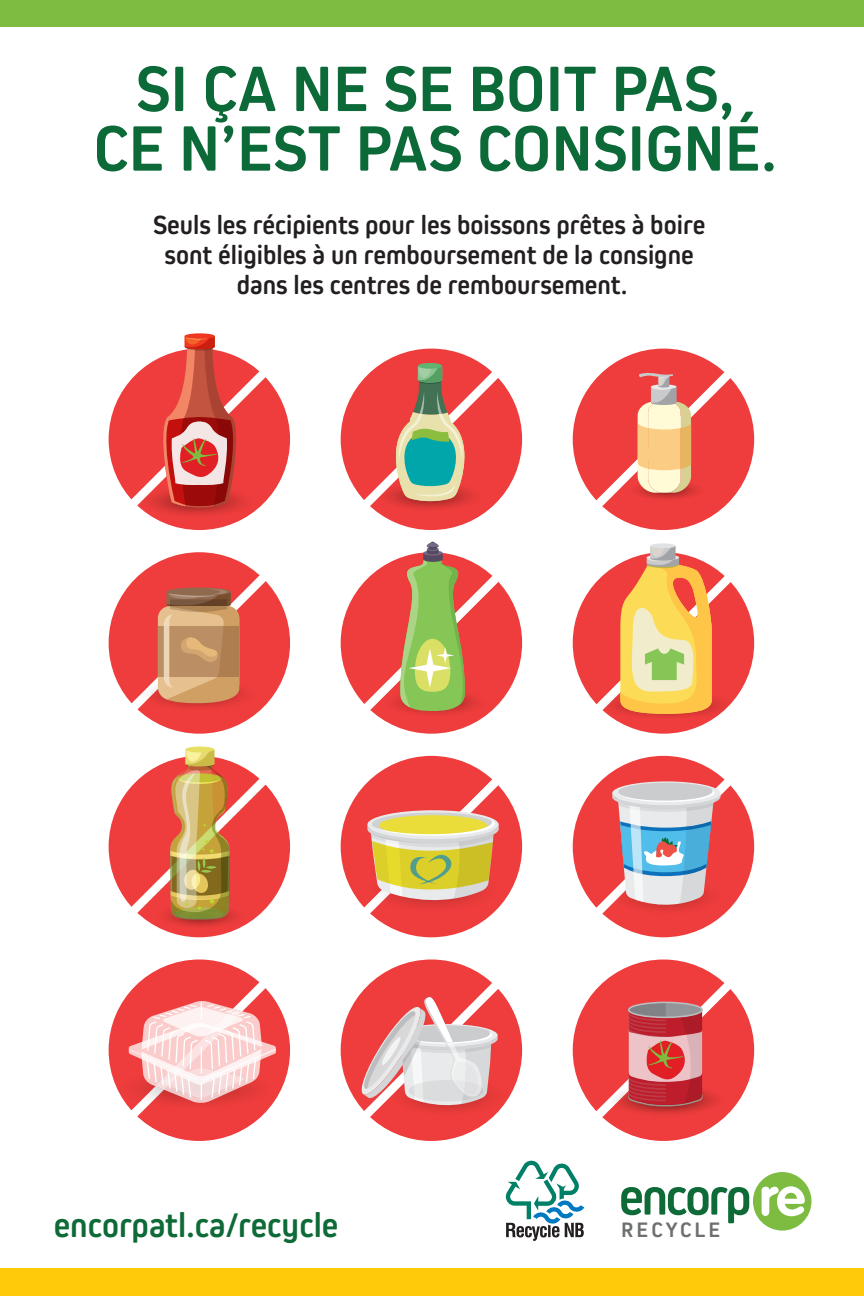
<style>
.page{position:relative;width:864px;height:1296px;background:#fff}
.page>*{position:absolute;margin:0;border:0;box-sizing:border-box;transform-origin:0 0}
.t1{font:700 66.75px/59.6px "Kiro";color:#0c6938;text-align:center}
.t2{font:700 35.7px "Kiro";color:#0e6a37}
.t3{font:700 27.38px/29.8px "Kiro";color:#231f20;text-align:center}
.t4{font:700 21.75px "Kiro";letter-spacing:.14em;color:#6d6f70}
</style>
<div class="page">
<div style="left:0;top:0;width:864px;height:27px;background:#7dbc41"></div>
<div style="left:0;top:1269px;width:864px;height:27px;background:#feca0a"></div>
<svg style="left:185px;top:333px;width:30px;height:6px"></svg>
<svg style="left:576px;top:757px;width:177px;height:177px"></svg>
<svg style="left:344px;top:961px;width:176px;height:176px"></svg>
<svg style="left:344px;top:757px;width:176px;height:177px"></svg>
<svg style="left:576px;top:961px;width:177px;height:176px"></svg>
<svg style="left:113px;top:334px;width:176px;height:190px"></svg>
<svg style="left:113px;top:552px;width:176px;height:176px"></svg>
<svg style="left:344px;top:542px;width:176px;height:188px"></svg>
<div style="left:650px;top:543px;width:26px;height:5px;background:#e1e2e4;border-radius:50%"></div>
<svg style="left:576px;top:546px;width:177px;height:184px"></svg>
<div style="left:185px;top:747px;width:29px;height:5px;background:#e7de64;border-radius:50%"></div>
<svg style="left:113px;top:750px;width:176px;height:181px"></svg>
<svg style="left:576px;top:350px;width:177px;height:176px"></svg>
<svg style="left:344px;top:350px;width:176px;height:176px"></svg>
<svg style="left:113px;top:959px;width:176px;height:176px"></svg>
<div style="left:753px;top:1172px;width:59px;height:59px;background:#7dbc41;border-radius:50%"></div>
<svg style="left:621px;top:1187px;width:128px;height:36px"></svg>
<svg style="left:762px;top:1186px;width:43px;height:30px"></svg>
<svg style="left:506px;top:1160px;width:78px;height:81px"></svg>
<h1 class="t1" style="left:94px;top:58px;width:685px">SI ÇA NE SE BOIT PAS,<br>CE N’EST PAS CONSIGNÉ.</h1>
<p class="t3" style="left:153px;top:210px;width:554px">Seuls les récipients pour les boissons prêtes à boire sont éligibles à un remboursement de la consigne dans les centres de remboursement.</p>
<h2 class="t2" style="left:54px;top:1204px;width:286px">encorpatl.ca/recycle</h2>
<p class="t4" style="left:621px;top:1217px;width:101px">RECYCLE</p>
</div>
